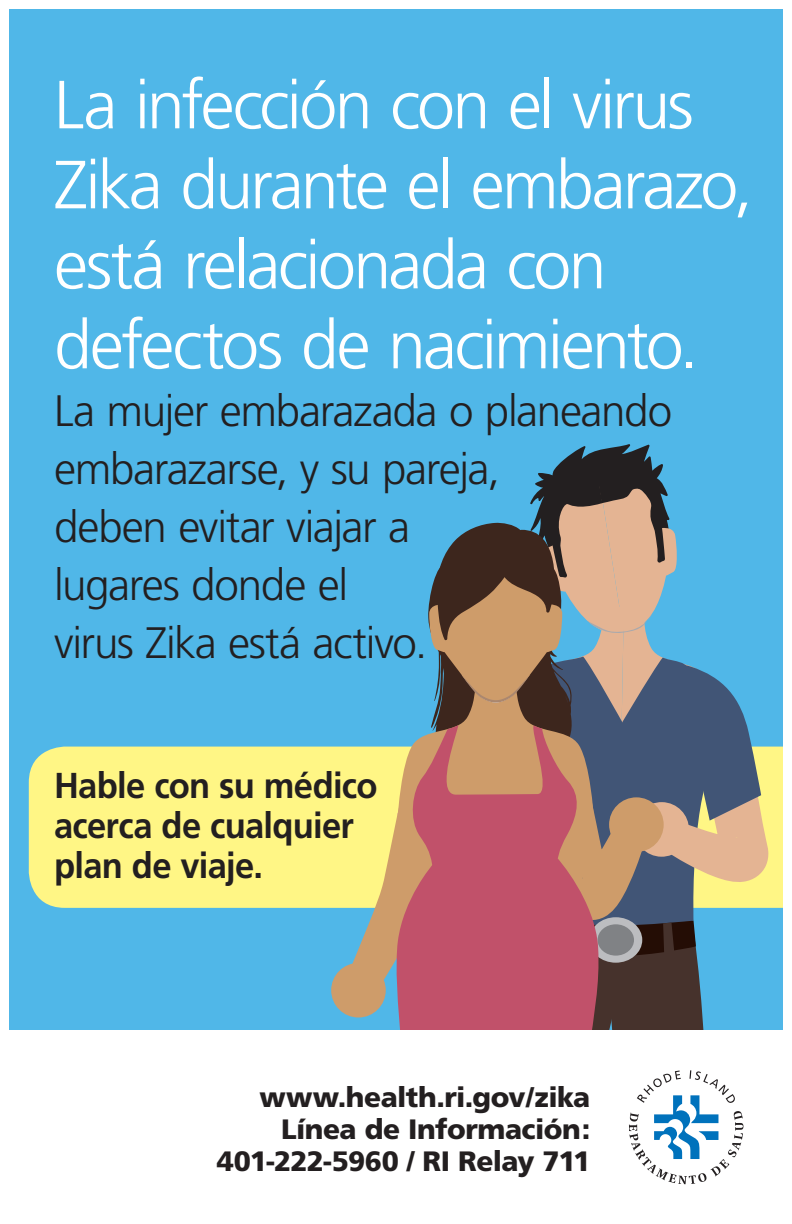
<style>
.page{position:relative;width:792px;height:1224px;background:#fff}
.page>*{position:absolute;margin:0;border:0;box-sizing:border-box;transform-origin:0 0}
.t1{font:300 68px/80px "Frutiger";letter-spacing:-.04em;color:#fff}
.t2{font:300 44px/58px "Frutiger";letter-spacing:-.03em;color:#231f20}
.t3{font:700 36px/40px "Frutiger";letter-spacing:-.02em;color:#231f20;scale:.96 1}
.t4{font:900 28px "Frutiger";letter-spacing:-.02em;color:#231f20}
</style>
<div class="page">
<div style="left:9px;top:9px;width:774px;height:1021px;background:#50b7e8"></div>
<svg style="left:629px;top:1070px;width:114px;height:114px"></svg>
<div style="left:29px;top:747px;width:754px;height:161px;background:#fff685"></div>
<div style="left:331px;top:963px;width:55px;height:55px;background:#ce9c6a;border-radius:50%"></div>
<svg style="left:343px;top:444px;width:425px;height:586px"></svg>
<p class="t1" style="left:54px;top:66px;width:700px">La infección con el virus<br>Zika durante el embarazo, está relacionada con defectos de nacimiento.</p>
<p class="t2" style="left:54px;top:383px;width:620px">La mujer embarazada o planeando embarazarse, y su pareja,<br>deben evitar viajar a<br>lugares donde el<br>virus Zika está activo.</p>
<p class="t3" style="left:54px;top:766px;width:339px">Hable con su médico acerca de cualquier plan de viaje.</p>
<p class="t4" style="left:260px;top:1080px;width:332px">www.health.ri.gov/zika</p>
<p class="t4" style="left:281px;top:1112px;width:311px">Línea de Información:</p>
<p class="t4" style="left:217px;top:1144px;width:375px">401-222-5960 / RI Relay 711</p>
</div>
